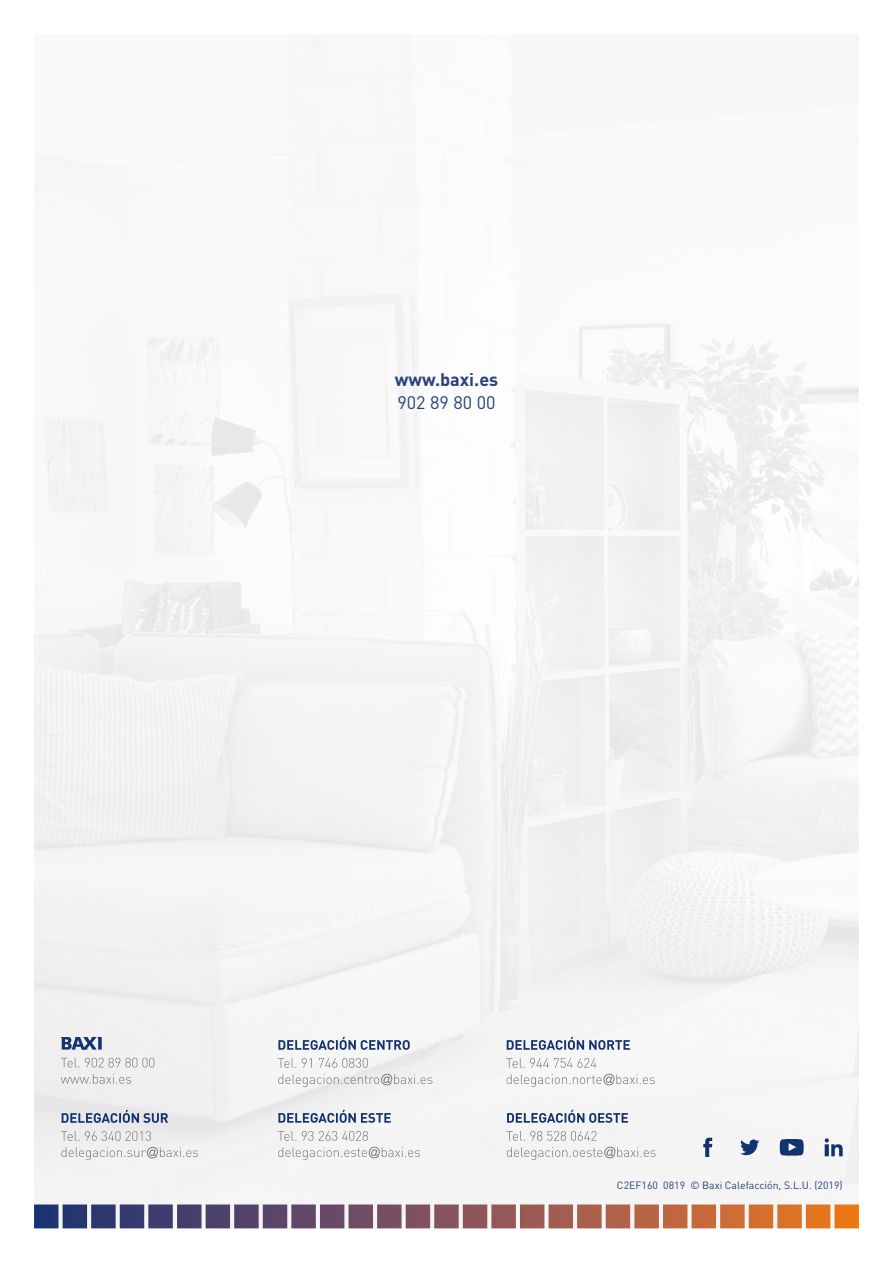
<style>
.page{position:relative;width:893px;height:1263px;background:#fff}
.page>*{position:absolute;margin:0;border:0;box-sizing:border-box;transform-origin:0 0}
.t1{font:700 18px "DIN Pro";color:#2a407b}
.t2{font:18px "DIN Pro";color:#2a407b}
.t3{font:10.5px "DIN Pro";color:#2a407b}
</style>
<div class="page">
<div style="left:34px;top:34px;width:825px;height:1195px;background:#f6f6f6"></div>
<svg style="left:34px;top:1204px;width:825px;height:24px"></svg>
<svg style="left:740px;top:1139px;width:19px;height:16px"></svg>
<svg style="left:703px;top:1138px;width:9px;height:19px"></svg>
<svg style="left:780px;top:1139px;width:24px;height:16px"></svg>
<svg style="left:825px;top:1138px;width:18px;height:18px"></svg>
<svg style="left:278px;top:1074px;width:154px;height:13px"></svg>
<svg style="left:278px;top:1058px;width:90px;height:10px"></svg>
<svg style="left:278px;top:1037px;width:132px;height:13px"></svg>
<svg style="left:278px;top:1147px;width:142px;height:13px"></svg>
<svg style="left:278px;top:1131px;width:90px;height:10px"></svg>
<svg style="left:278px;top:1110px;width:113px;height:13px"></svg>
<svg style="left:506px;top:1074px;width:149px;height:13px"></svg>
<svg style="left:506px;top:1058px;width:90px;height:10px"></svg>
<svg style="left:507px;top:1037px;width:123px;height:13px"></svg>
<svg style="left:507px;top:1147px;width:149px;height:13px"></svg>
<svg style="left:506px;top:1131px;width:90px;height:10px"></svg>
<svg style="left:507px;top:1110px;width:121px;height:13px"></svg>
<svg style="left:61px;top:1074px;width:70px;height:10px"></svg>
<svg style="left:61px;top:1058px;width:93px;height:9px"></svg>
<svg style="left:61px;top:1147px;width:137px;height:13px"></svg>
<svg style="left:61px;top:1131px;width:90px;height:10px"></svg>
<svg style="left:62px;top:1110px;width:106px;height:13px"></svg>
<svg style="left:61px;top:1037px;width:41px;height:12px"></svg>
<h1 class="t1" style="left:395px;top:365px;width:105px">www.baxi.es</h1>
<h1 class="t2" style="left:397px;top:388px;width:100px">902 89 80 00</h1>
<p class="t3" style="left:617px;top:1176px;width:227px">C2EF160 0819 © Baxi Calefacción, S.L.U. (2019)</p>
</div>
